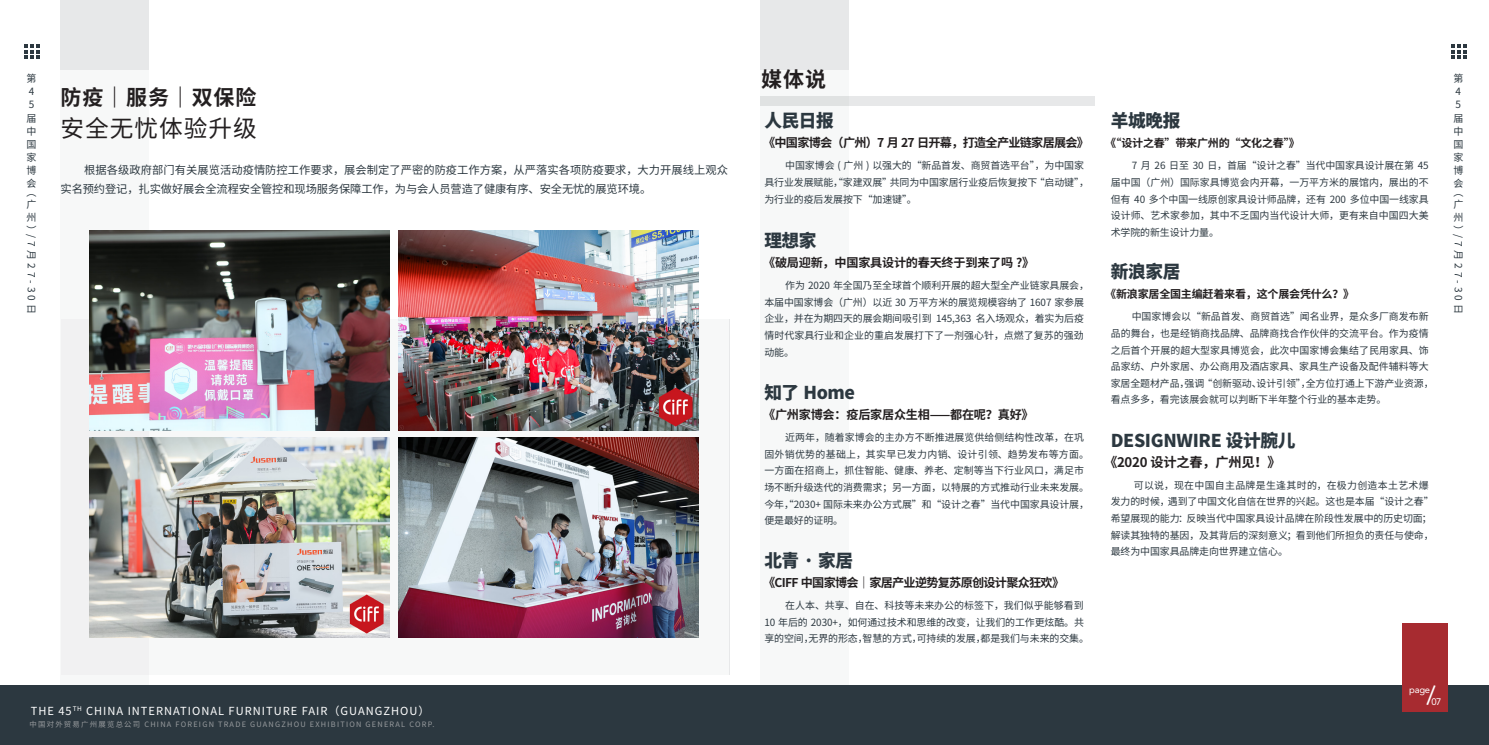
<style>
.page{position:relative;width:1489px;height:745px;background:#fff}
.page>*{position:absolute;margin:0;border:0;box-sizing:border-box;transform-origin:0 0}
.t1{font:25px "Avenir";color:#fff}
.t2{font:23.75px "Source Han Sans CN";letter-spacing:.04em;color:#231f20}
.t3{font:700 21px "Source Han Sans CN";letter-spacing:.04em;color:#231f20}
.t4{font:800 17.62px "Source Han Sans CN";letter-spacing:-.02em;color:#2c3840}
.t5{font:700 13.25px "Source Han Sans CN";letter-spacing:-.02em;color:#231f20}
.t6{font:700 12.12px "Source Han Sans CN";letter-spacing:-.06em;color:#231f20}
.t7{font:700 12.12px "Source Han Sans CN";letter-spacing:-.02em;color:#231f20}
.t8{font:11.25px/18.8px "Source Han Sans CN";letter-spacing:.005em;color:#2c3840}
.t9{font:11.12px "Source Han Sans CN";letter-spacing:.09em;color:#fff}
.t10{font:700 11px "Source Han Sans CN";letter-spacing:-.02em;color:#231f20}
.t11{font:10px/13.1px "Source Han Sans CN";letter-spacing:.31em;color:#2c3840}
.t12{font:9.88px/16.5px "Source Han Sans CN";letter-spacing:-.01em;color:#2c3840}
.t13{font:9.5px "Avenir";letter-spacing:-.035em;color:#fff}
.t14{font:7.38px "Source Han Sans CN";letter-spacing:.165em;color:#989b9e}
</style>
<div class="page">
<div style="left:760px;top:0;width:89px;height:684px;background:#e7e8e9"></div>
<div style="left:760px;top:71px;width:669px;height:613px;background:#fff"></div>
<div style="left:61px;top:0;width:88px;height:684px;background:#e7e8e9"></div>
<div style="left:59px;top:71px;width:669px;height:613px;background:#fff"></div>
<svg style="left:25px;top:45px;width:15px;height:14px"></svg>
<svg style="left:1451px;top:45px;width:15px;height:14px"></svg>
<div style="left:760px;top:96px;width:334px;height:9px;background:#e7e8e9"></div>
<div style="left:0;top:684px;width:1488px;height:60px;background:#2c3840"></div>
<img style="left:398px;top:437px;width:300px;height:200px">
<img style="left:90px;top:230px;width:300px;height:200px">
<img style="left:398px;top:230px;width:300px;height:200px">
<img style="left:90px;top:437px;width:300px;height:200px">
<div style="left:1401px;top:623px;width:46px;height:88px;background:#a72b30"></div>
<p class="t11" style="left:27px;top:72px;width:11px">第<br>4<br>5届中国家博会</p>
<p class="t11" style="left:27px;top:185px;width:11px;text-align:justify">︵广州︶</p>
<p class="t11" style="left:38px;top:234px;width:81px;rotate:90deg">/7月27-30日</p>
<h3 class="t3" style="left:61px;top:87px;width:197px">防疫｜服务｜双保险</h3>
<h2 class="t2" style="left:61px;top:116px;width:198px">安全无忧体验升级</h2>
<p class="t8" style="left:61px;top:160px;width:669px;text-indent:24px">根据各级政府部门有关展览活动疫情防控工作要求，展会制定了严密的防疫工作方案，从严落实各项防疫要求，大力开展线上观众实名预约登记，扎实做好展会全流程安全管控和现场服务保障工作，为与会人员营造了健康有序、安全无忧的展览环境。</p>
<p class="t9" style="left:31px;top:704px;width:400px">THE 45<sup>TH</sup> CHINA INTERNATIONAL FURNITURE FAIR（GUANGZHOU）</p>
<p class="t14" style="left:29px;top:719px;width:406px">中国对外贸易广州展览总公司 CHINA FOREIGN TRADE GUANGZHOU EXHIBITION GENERAL CORP.</p>
<h3 class="t3" style="left:761px;top:69px;width:66px">媒体说</h3>
<h3 class="t4" style="left:764px;top:112px;width:71px">人民日报</h3>
<p class="t12" style="left:764px;top:157px;width:326px;text-indent:21px">中国家博会 ( 广州 ) 以强大的“新品首发、商贸首选平台”，为中国家具行业发展赋能，“家建双展”共同为中国家居行业疫后恢复按下“启动键”，为行业的疫后发展按下“加速键”。</p>
<p class="t6" style="left:763px;top:137px;width:327px">《中国家博会（广州）7 月 27 日开幕，打造全产业链家居展会》</p>
<h3 class="t4" style="left:764px;top:231px;width:54px">理想家</h3>
<p class="t12" style="left:764px;top:277px;width:326px;text-indent:21px">作为 2020 年全国乃至全球首个顺利开展的超大型全产业链家具展会，本届中国家博会（广州）以近 30 万平方米的展览规模容纳了 1607 家参展企业，并在为期四天的展会期间吸引到 145,363 名入场观众，着实为后疫情时代家具行业和企业的重启发展打下了一剂强心针，点燃了复苏的强劲动能。</p>
<p class="t7" style="left:763px;top:256px;width:273px">《破局迎新，中国家具设计的春天终于到来了吗 ?》</p>
<h3 class="t4" style="left:764px;top:383px;width:92px">知了 Home</h3>
<p class="t12" style="left:764px;top:429px;width:326px;text-indent:21px">近两年，随着家博会的主办方不断推进展览供给侧结构性改革，在巩固外销优势的基础上，其实早已发力内销、设计引领、趋势发布等方面。一方面在招商上，抓住智能、健康、养老、定制等当下行业风口，满足市场不断升级迭代的消费需求；另一方面，以特展的方式推动行业未来发展。今年，“2030+ 国际未来办公方式展”和“设计之春”当代中国家具设计展，便是最好的证明。</p>
<p class="t7" style="left:763px;top:408px;width:272px">《广州家博会：疫后家居众生相⸺都在呢？真好》</p>
<h3 class="t4" style="left:764px;top:551px;width:90px">北青 · 家居</h3>
<p class="t12" style="left:764px;top:596px;width:326px;text-indent:21px">在人本、共享、自在、科技等未来办公的标签下，我们似乎能够看到<br>10 年后的 2030+，如何通过技术和思维的改变，让我们的工作更炫酷。共享的空间，无界的形态，智慧的方式，可持续的发展，都是我们与未来的交集。</p>
<p class="t6" style="left:763px;top:576px;width:302px">《CIFF 中国家博会｜家居产业逆势复苏原创设计聚众狂欢》</p>
<h3 class="t4" style="left:1110px;top:112px;width:71px">羊城晚报</h3>
<p class="t12" style="left:1110px;top:157px;width:319px;text-align:justify;text-indent:21px">7 月 26 日至 30 日，首届“设计之春”当代中国家具设计展在第 45届中国（广州）国际家具博览会内开幕，一万平方米的展馆内，展出的不但有 40 多个中国一线原创家具设计师品牌，还有 200 多位中国一线家具设计师、艺术家参加，其中不乏国内当代设计大师，更有来自中国四大美术学院的新生设计力量。</p>
<p class="t10" style="left:1105px;top:138px;width:196px">《“设计之春”带来广州的“文化之春”》</p>
<h3 class="t4" style="left:1110px;top:262px;width:71px">新浪家居</h3>
<p class="t12" style="left:1110px;top:308px;width:324px;text-indent:21px">中国家博会以“新品首发、商贸首选”闻名业界，是众多厂商发布新品的舞台，也是经销商找品牌、品牌商找合作伙伴的交流平台。作为疫情之后首个开展的超大型家具博览会，此次中国家博会集结了民用家具、饰品家纺、户外家居、办公商用及酒店家具、家具生产设备及配件辅料等大家居全题材产品，强调“创新驱动、设计引领”，全方位打通上下游产业资源，看点多多，看完该展会就可以判断下半年整个行业的基本走势。</p>
<p class="t10" style="left:1105px;top:288px;width:250px">《新浪家居全国主编赶着来看，这个展会凭什么？》</p>
<h3 class="t4" style="left:1110px;top:431px;width:186px">DESIGNWIRE 设计腕儿</h3>
<p class="t12" style="left:1110px;top:476px;width:324px;text-indent:23px">可以说，现在中国自主品牌是生逢其时的，在极力创造本土艺术爆发力的时候，遇到了中国文化自信在世界的兴起。这也是本届“设计之春”希望展现的能力：反映当代中国家具设计品牌在阶段性发展中的历史切面；解读其独特的基因，及其背后的深刻意义；看到他们所担负的责任与使命，最终为中国家具品牌走向世界建立信心。</p>
<h3 class="t5" style="left:1104px;top:455px;width:178px">《2020 设计之春，广州见！》</h3>
<p class="t11" style="left:1453px;top:72px;width:11px">第<br>4<br>5届中国家博会</p>
<p class="t11" style="left:1453px;top:185px;width:11px;text-align:justify">︵广州︶</p>
<p class="t11" style="left:1464px;top:234px;width:81px;rotate:90deg">/7月27-30日</p>
<h1 class="t1" style="left:1426px;top:680px;width:11px">/</h1>
<p class="t13" style="left:1409px;top:683px;width:22px">page</p>
<p class="t13" style="left:1431px;top:695px;width:12px">07</p>
</div>
